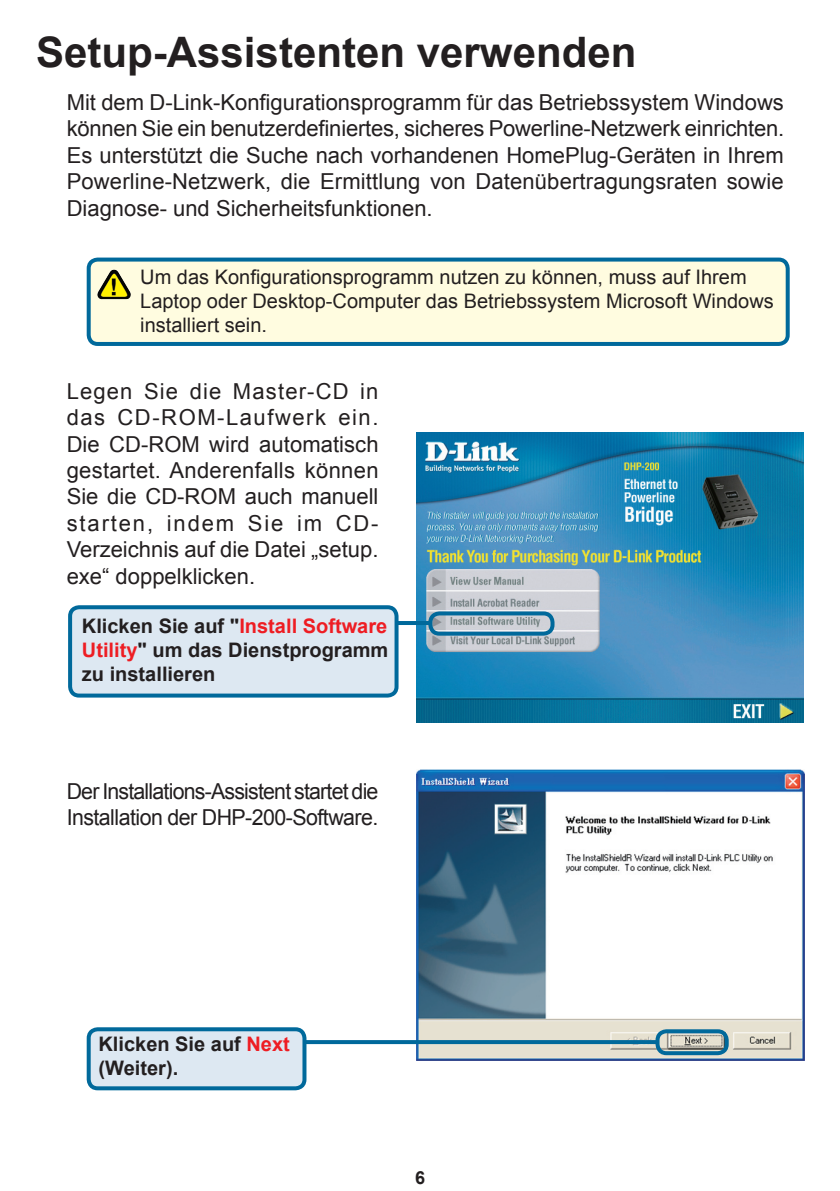
<style>
.page{position:relative;width:840px;height:1191px;background:#fff}
.page>*{position:absolute;margin:0;border:0;box-sizing:border-box;transform-origin:0 0}
.t1{font:700 42px "Arial";color:#231f20}
.t2{font:22px/26.4px "Arial";color:#231f20;text-align:justify}
.t3{font:22px/26.4px "Arial";letter-spacing:-.035em;color:#231f20}
.t4{font:20px/24px "Arial";color:#231f20}
.t5{font:700 20px/24px "Arial";color:#231f20}
.s1{color:#ee1d23}
</style>
<div class="page">
<img style="left:416px;top:432px;width:387px;height:291px">
<div style="left:89px;top:259px;width:698px;height:85px;background:#fffce0;border-radius:9px"></div>
<div style="left:87px;top:257px;width:702px;height:89px;border:4px solid #00699b;border-radius:9px"></div>
<img style="left:416px;top:770px;width:387px;height:291px">
<div style="left:655px;top:1029px;width:73px;height:26px;border:4px solid #00699b;border-radius:9px"></div>
<svg style="left:306px;top:1040px;width:352px;height:4px"></svg>
<div style="left:89px;top:1029px;width:215px;height:59px;background:#dde8f2;border-radius:9px"></div>
<div style="left:87px;top:1027px;width:219px;height:63px;border:4px solid #00699b;border-radius:9px"></div>
<img style="left:97px;top:270px;width:34px;height:29px">
<div style="left:428px;top:611px;width:126px;height:24px;border:4px solid #00699b;border-radius:9px"></div>
<hr style="left:146px;top:621px;width:285px;height:4px;background:#00699b">
<div style="left:70px;top:607px;width:326px;height:88px;background:#dde8f2;border-radius:9px"></div>
<div style="left:68px;top:605px;width:330px;height:92px;border:4px solid #00699b;border-radius:9px"></div>
<h1 class="t1" style="left:36px;top:24px;width:601px">Setup-Assistenten verwenden</h1>
<p class="t2" style="left:67px;top:89px;width:718px">Mit dem D-Link-Konfigurationsprogramm für das Betriebssystem Windows können Sie ein benutzerdefiniertes, sicheres Powerline-Netzwerk einrichten.<br>Es unterstützt die Suche nach vorhandenen HomePlug-Geräten in Ihrem Powerline-Netzwerk, die Ermittlung von Datenübertragungsraten sowie Diagnose- und Sicherheitsfunktionen.</p>
<p class="t4" style="left:140px;top:265px;width:634px">Um das Konfigurationsprogramm nutzen zu können, muss auf Ihrem<br>Laptop oder Desktop-Computer das Betriebssystem Microsoft Windows installiert sein.</p>
<p class="t2" style="left:67px;top:378px;width:313px">Legen Sie die Master-CD in das CD-ROM-Laufwerk ein.<br>Die CD-ROM wird automatisch gestartet. Anderenfalls können Sie die CD-ROM auch manuell starten, indem Sie im CD-Verzeichnis auf die Datei „setup. exe“ doppelklicken.</p>
<p class="t5" style="left:82px;top:615px;width:308px;text-align:justify">Klicken Sie auf "<span class="s1">Install Software Utility</span>" um das Dienstprogramm zu installieren</p>
<p class="t3" style="left:67px;top:778px;width:313px">Der Installations-Assistent startet die<br>Installation der DHP-200-Software.</p>
<p class="t5" style="left:98px;top:1032px;width:193px">Klicken Sie auf <span class="s1">Next </span>(Weiter).</p>
</div>
